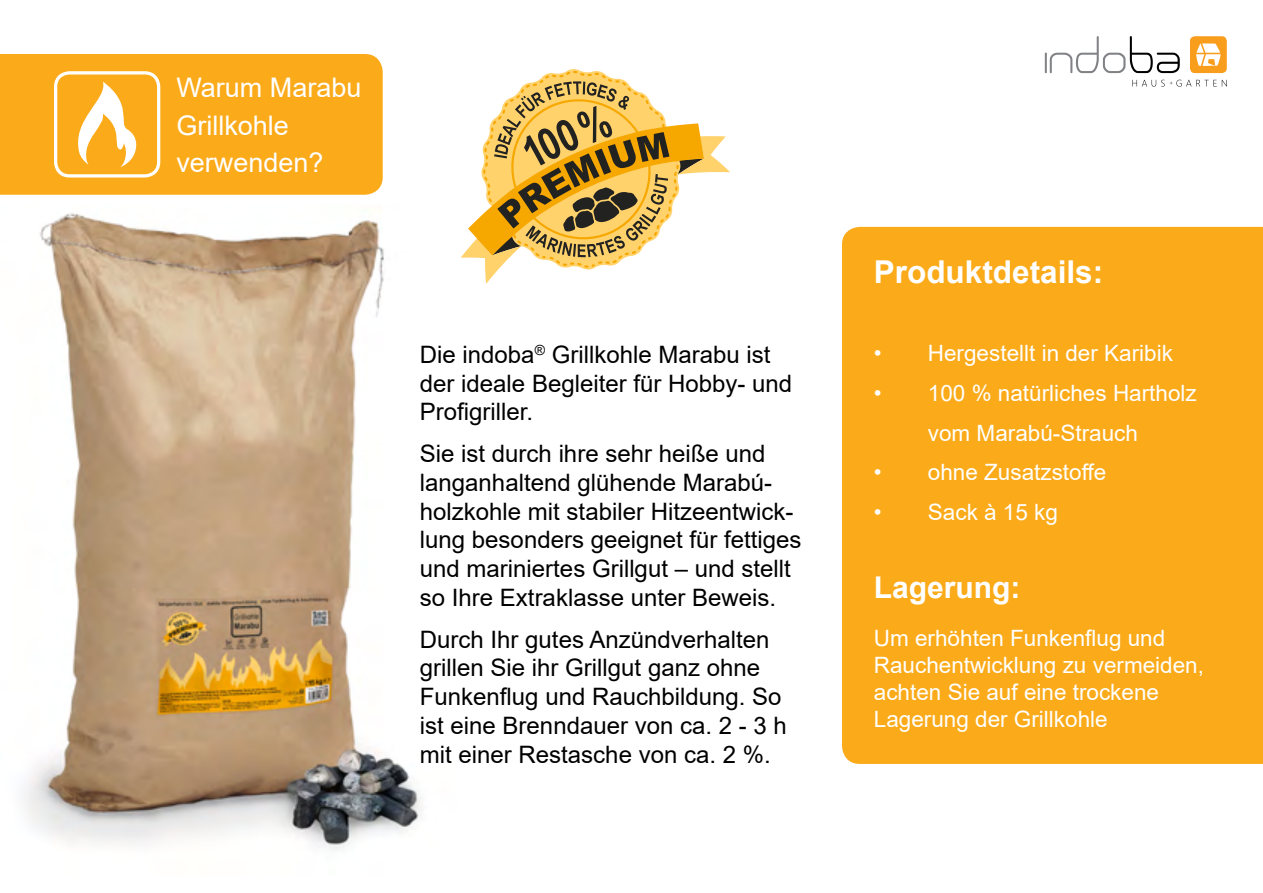
<style>
.page{position:relative;width:1263px;height:893px;background:#fff}
.page>*{position:absolute;margin:0;border:0;box-sizing:border-box;transform-origin:0 0}
.t1{font:700 31.5px "Arial";color:#fff}
.t2{font:700 30px "Arial";color:#fff}
.t3{font:27px/37.5px "Arial";color:#fff}
.t4{font:24px/28.8px "Arial";color:#000}
.t5{font:22.5px/27px "Arial";color:#fff;text-align:center}
</style>
<div class="page">
<img style="left:24px;top:213px;width:397px;height:637px">
<div style="left:842px;top:227px;width:421px;height:537px;background:#fbaa19"></div>
<div style="left:0;top:54px;width:383px;height:141px;background:#fbaa19"></div>
<svg style="left:461px;top:69px;width:269px;height:215px"></svg>
<svg style="left:54px;top:71px;width:106px;height:107px"></svg>
<svg style="left:1132px;top:80px;width:95px;height:7px"></svg>
<svg style="left:1045px;top:36px;width:135px;height:37px"></svg>
<svg style="left:1190px;top:36px;width:37px;height:37px"></svg>
<p class="t3" style="left:176px;top:69px;width:187px">Warum Marabu<br>Grillkohle verwenden?</p>
<p class="t4" style="left:420px;top:340px;width:374px">Die indoba<sup>®</sup> Grillkohle Marabu ist der ideale Begleiter für Hobby- und<br>Profigriller.</p>
<p class="t4" style="left:420px;top:439px;width:383px">Sie ist durch ihre sehr heiße und langanhaltend glühende Marabú&shy;holzkohle mit stabiler Hitzeentwick&shy;lung besonders geeignet für fettiges und mariniertes Grillgut – und stellt so Ihre Extraklasse unter Beweis.</p>
<p class="t4" style="left:420px;top:624px;width:368px">Durch Ihr gutes Anzündverhalten grillen Sie ihr Grillgut ganz ohne<br>Funkenflug und Rauchbildung. So ist eine Brenndauer von ca. 2 - 3 h mit einer Restasche von ca. 2 %.</p>
<h1 class="t1" style="left:874px;top:250px;width:231px">Produktdetails:</h1>
<p class="t5" style="left:874px;top:339px;width:301px">• Hergestellt in der Karibik</p>
<p class="t5" style="left:874px;top:373px;width:324px;line-height:39.8px">• 100 % natürliches Hartholz vom Marabú-Strauch</p>
<p class="t5" style="left:874px;top:459px;width:234px">• ohne Zusatzstoffe</p>
<p class="t5" style="left:874px;top:499px;width:186px">• Sack à 15 kg</p>
<p class="t2" style="left:874px;top:566px;width:148px">Lagerung:</p>
<p class="t5" style="left:874px;top:625px;width:332px;text-align:left">Um erhöhten Funkenflug und<br>Rauchentwicklung zu vermeiden, achten Sie auf eine trockene<br>Lagerung der Grillkohle</p>
</div>
